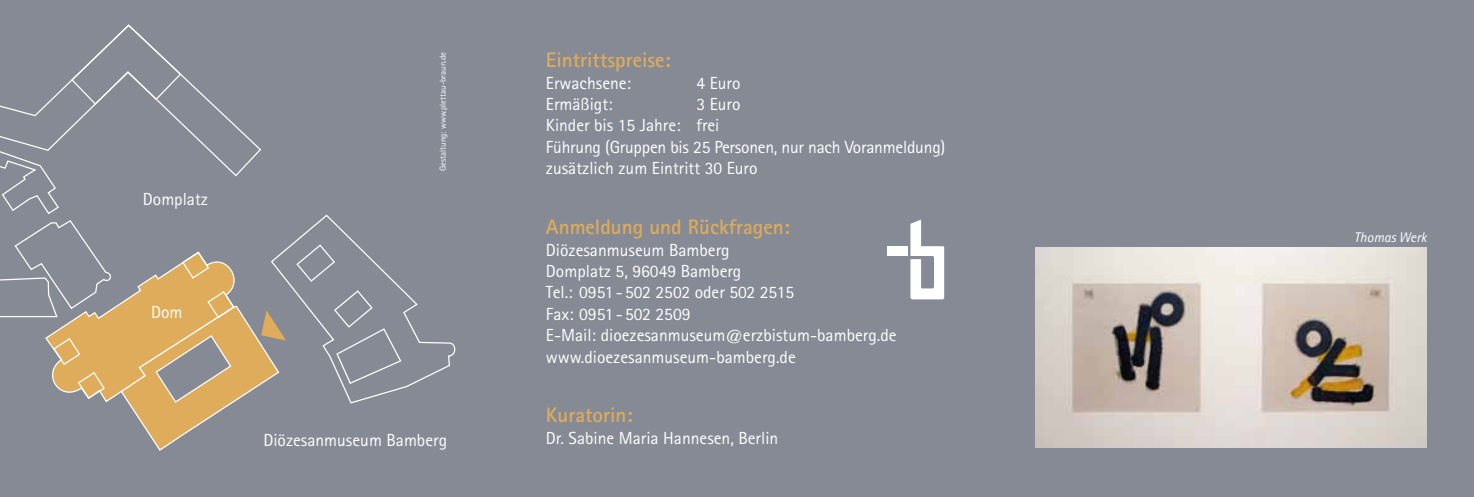
<style>
.page{position:relative;width:1474px;height:497px;background:#fff}
.page>*{position:absolute;margin:0;border:0;box-sizing:border-box;transform-origin:0 0}
.t1{font:700 21px "Rotis Sans Serif";color:#deac5a}
.t2{font:17.5px/21.3px "Rotis Sans Serif";color:#fff}
.t3{font:italic 14px "Rotis Sans Serif";color:#fff}
.t4{font:8.75px "Rotis Sans Serif";color:#fff}
</style>
<div class="page">
<div style="left:0;top:0;width:1473px;height:496px;background:#868a95"></div>
<svg style="left:0;top:75px;width:456px;height:329px"></svg>
<svg style="left:41px;top:250px;width:11px;height:152px"></svg>
<svg style="left:52px;top:250px;width:234px;height:201px"></svg>
<svg style="left:70px;top:24px;width:112px;height:82px"></svg>
<svg style="left:910px;top:219px;width:34px;height:80px"></svg>
<div style="left:887px;top:246px;width:20px;height:10px;background:#fff"></div>
<img style="left:1035px;top:247px;width:391px;height:199px">
<p class="t2" style="left:143px;top:188px;width:67px">Domplatz</p>
<p class="t2" style="left:151px;top:301px;width:33px">Dom</p>
<p class="t4" style="left:438px;top:171px;width:120px;rotate:-90deg">Gestaltung: www.plettau-braun.de</p>
<p class="t1" style="left:546px;top:47px;width:126px">Eintrittspreise:</p>
<p class="t2" style="left:546px;top:72px;width:87px">Erwachsene:</p>
<p class="t2" style="left:696px;top:72px;width:46px">4 Euro</p>
<p class="t2" style="left:546px;top:93px;width:68px">Ermäßigt:</p>
<p class="t2" style="left:546px;top:93px;width:401px;text-indent:150px">3 Euro<br>Kinder bis 15 Jahre: frei<br>Führung (Gruppen bis 25 Personen, nur nach Voranmeldung) zusätzlich zum Eintritt 30 Euro</p>
<p class="t1" style="left:546px;top:213px;width:245px">Anmeldung und Rückfragen:</p>
<p class="t2" style="left:546px;top:238px;width:352px">Diözesanmuseum Bamberg<br>Domplatz 5, 96049 Bamberg<br>Tel.: 0951- 502 2502 oder 502 2515<br>Fax: 0951- 502 2509<br>E-Mail: dioezesanmuseum@erzbistum-bamberg.de www.dioezesanmuseum-bamberg.de</p>
<p class="t1" style="left:546px;top:401px;width:88px">Kuratorin:</p>
<p class="t2" style="left:263px;top:428px;width:185px">Diözesanmuseum Bamberg</p>
<p class="t2" style="left:546px;top:426px;width:234px">Dr. Sabine Maria Hannesen, Berlin</p>
<p class="t3" style="left:1354px;top:228px;width:74px">Thomas Werk</p>
</div>
